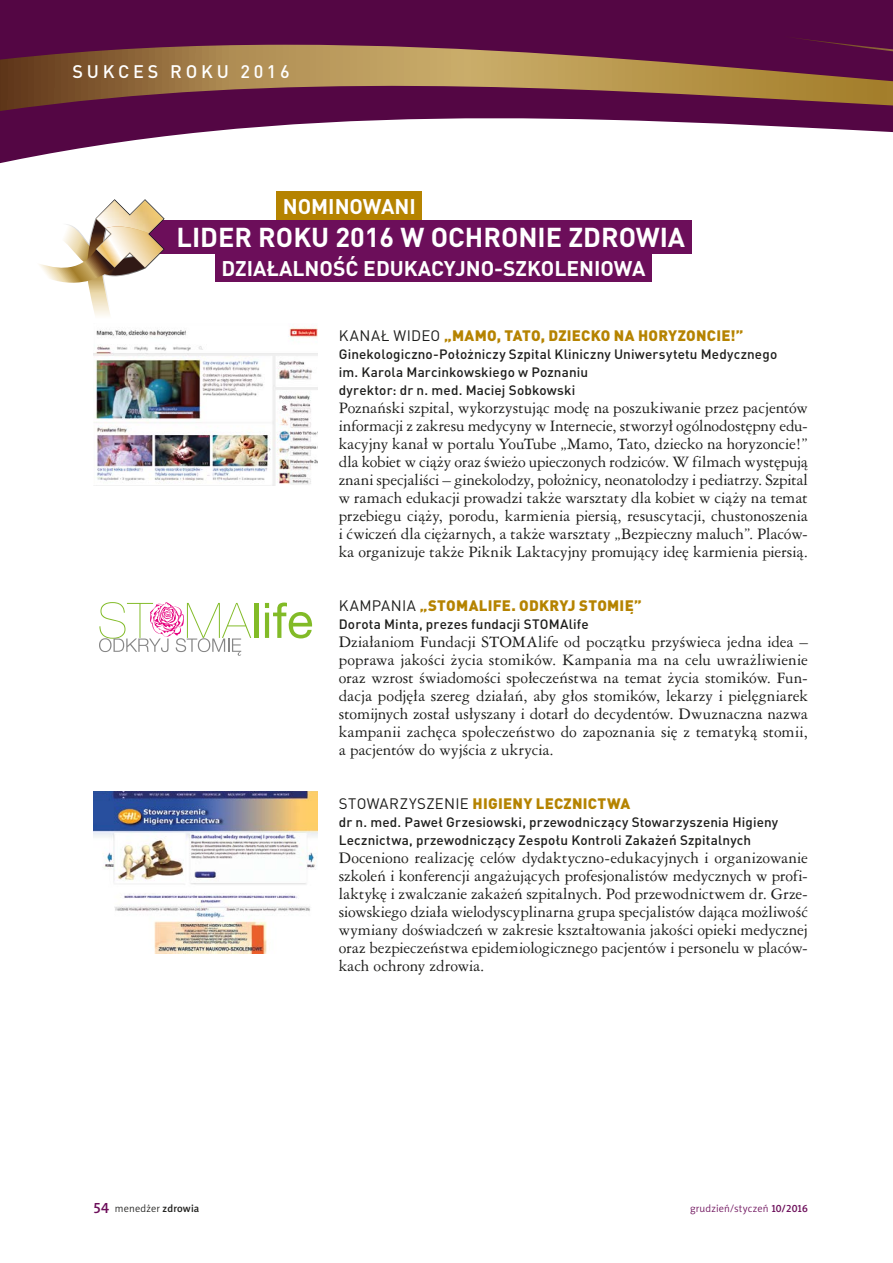
<style>
.page{position:relative;width:893px;height:1263px;background:#fff}
.page>*{position:absolute;margin:0;border:0;box-sizing:border-box;transform-origin:0 0}
.t1{font:700 27px "DIN Pro";color:#fff}
.t2{font:700 21px "DIN Pro";color:#fff}
.t3{font:500 18px "DIN Pro";letter-spacing:.21em;color:#fff}
.t4{font:15px/18px "Ameri Garmnd PL";color:#1d1d1b;text-align:justify}
.t5{font:900 15px "DIN Pro";letter-spacing:.015em;color:#b58300}
.t6{font:500 13.5px/18px "DIN Pro";letter-spacing:.01em;color:#1d1d1b}
.t7{font:10.5px "Naomi Sans EFNTT Light";letter-spacing:.015em;color:#6c0e5a}
.t8{font:10.5px "Naomi Sans EFNTT Light";letter-spacing:.015em;color:#1d1d1b}
.s1{font-weight:400;color:#1d1d1b}
.s2{font-family:"Naomi Sans EFNTT Medium";font-size:15px;color:#6c0e5a}
.s3{font-family:"Naomi Sans EFNTT Medium"}
</style>
<div class="page">
<svg style="left:0;top:0;width:893px;height:164px;fill:#540644"></svg>
<svg style="left:0;top:45px;width:893px;height:66px;background:#844f46"></svg>
<svg style="left:784px;top:36px;width:109px;height:15px;background:#560b42"></svg>
<div style="left:146px;top:220px;width:546px;height:34px;background:#6c0e5a"></div>
<div style="left:276px;top:191px;width:146px;height:29px;background:#b58300"></div>
<div style="left:215px;top:254px;width:437px;height:28px;background:#6c0e5a"></div>
<svg style="left:39px;top:199px;width:126px;height:157px"></svg>
<img style="left:94px;top:323px;width:223px;height:162px">
<img style="left:94px;top:791px;width:223px;height:162px">
<hr style="left:254px;top:603px;width:4px;height:35px;background:#82bb27">
<svg style="left:265px;top:602px;width:47px;height:36px"></svg>
<svg style="left:99px;top:602px;width:152px;height:54px"></svg>
<p class="t3" style="left:72px;top:59px;width:219px">SUKCES ROKU 2016</p>
<h2 class="t2" style="left:283px;top:192px;width:135px">NOMINOWANI</h2>
<h1 class="t1" style="left:176px;top:219px;width:510px">LIDER ROKU 2016 W OCHRONIE ZDROWIA</h1>
<h2 class="t2" style="left:221px;top:254px;width:425px">DZIAŁALNOŚĆ EDUKACYJNO-SZKOLENIOWA</h2>
<p class="t5" style="left:339px;top:326px;width:406px"><span class="s1">KANAŁ WIDEO</span> „MAMO, TATO, DZIECKO NA HORYZONCIE!”</p>
<p class="t6" style="left:339px;top:345px;width:440px">Ginekologiczno-Położniczy Szpital Kliniczny Uniwersytetu Medycznego im. Karola Marcinkowskiego w Poznaniu<br>dyrektor: dr n. med. Maciej Sobkowski</p>
<p class="t4" style="left:339px;top:399px;width:471px">Poznański szpital, wykorzystując modę na poszukiwanie przez pacjentów informacji z zakresu medycyny w Internecie, stworzył ogólnodostępny edu&shy;kacyjny kanał w portalu YouTube „Mamo, Tato, dziecko na horyzoncie!” dla kobiet w ciąży oraz świeżo upieczonych rodziców. W filmach występują znani specjaliści – ginekolodzy, położnicy, neonatolodzy i pediatrzy. Szpital w ramach edukacji prowadzi także warsztaty dla kobiet w ciąży na temat przebiegu ciąży, porodu, karmienia piersią, resuscytacji, chustonoszenia i ćwiczeń dla ciężarnych, a także warsztaty „Bezpieczny maluch”. Placów&shy;ka organizuje także Piknik Laktacyjny promujący ideę karmienia piersią.</p>
<p class="t5" style="left:339px;top:596px;width:304px"><span class="s1">KAMPANIA</span> „STOMALIFE. ODKRYJ STOMIĘ”</p>
<p class="t6" style="left:339px;top:615px;width:251px">Dorota Minta, prezes fundacji STOMAlife</p>
<p class="t4" style="left:339px;top:633px;width:471px">Działaniom Fundacji STOMAlife od początku przyświeca jedna idea – poprawa jakości życia stomików. Kampania ma na celu uwrażliwienie oraz wzrost świadomości społeczeństwa na temat życia stomików. Fun&shy;dacja podjęła szereg działań, aby głos stomików, lekarzy i pielęgniarek stomijnych został usłyszany i dotarł do decydentów. Dwuznaczna nazwa kampanii zachęca społeczeństwo do zapoznania się z tematyką stomii, a pacjentów do wyjścia z ukrycia.</p>
<p class="t5" style="left:339px;top:794px;width:293px"><span class="s1">STOWARZYSZENIE</span> HIGIENY LECZNICTWA</p>
<p class="t6" style="left:339px;top:813px;width:441px">dr n. med. Paweł Grzesiowski, przewodniczący Stowarzyszenia Higieny<br>Lecznictwa, przewodniczący Zespołu Kontroli Zakażeń Szpitalnych</p>
<p class="t4" style="left:339px;top:849px;width:471px">Doceniono realizację celów dydaktyczno-edukacyjnych i organizowanie szkoleń i konferencji angażujących profesjonalistów medycznych w profi&shy;laktykę i zwalczanie zakażeń szpitalnych. Pod przewodnictwem dr. Grze&shy;siowskiego działa wielodyscyplinarna grupa specjalistów dająca możliwość wymiany doświadczeń w zakresie kształtowania jakości opieki medycznej oraz bezpieczeństwa epidemiologicznego pacjentów i personelu w placów&shy;kach ochrony zdrowia.</p>
<p class="t8" style="left:94px;top:1202px;width:107px"><span class="s2">54</span> menedżer <span class="s3">zdrowia</span></p>
<p class="t7" style="left:690px;top:1202px;width:119px">grudzień/styczeń <span class="s3">10/2016</span></p>
</div>
